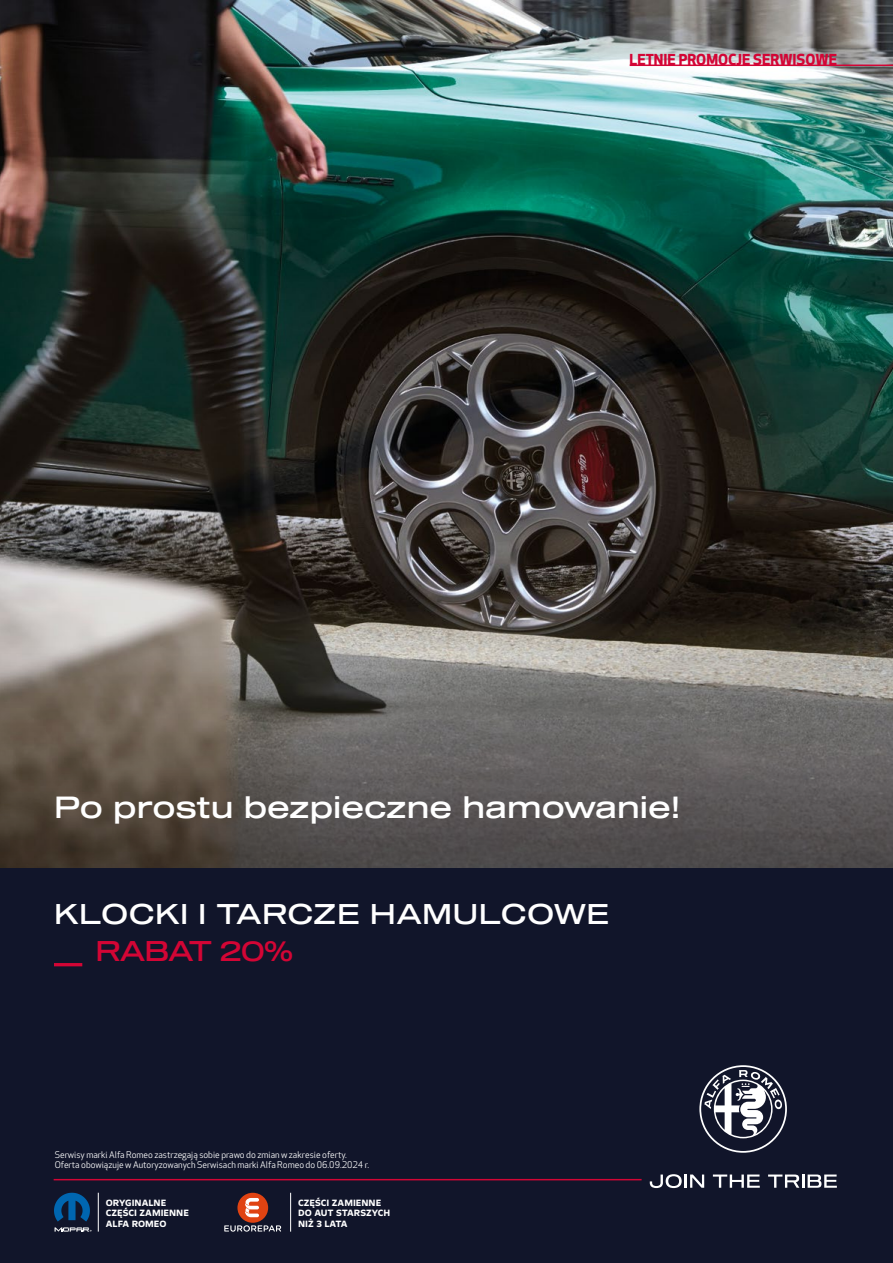
<style>
.page{position:relative;width:893px;height:1263px;background:#fff}
.page>*{position:absolute;margin:0;border:0;box-sizing:border-box;transform-origin:0 0}
.t1{font:30px "Sequel 100 Black 45";color:#fff}
.t2{font:27.9px "Sequel 100 Black 45";letter-spacing:.01em;color:#fff}
.t3{font:27.9px "Sequel 100 Black 45";letter-spacing:-.045em;color:#d30535}
.t4{font:700 14.85px "Apex New";color:#d30535}
.t5{font:700 10.5px/10.5px "Opel Next";color:#fff}
.t6{font:9px/10.8px "Apex New";color:#fff}
</style>
<div class="page">
<img style="left:0;top:0;width:893px;height:563px">
<img style="left:0;top:563px;width:893px;height:306px">
<div style="left:0;top:869px;width:893px;height:394px;background:#11152a"></div>
<hr style="left:54px;top:1179px;width:588px;height:1px;background:#d30535">
<hr style="left:54px;top:963px;width:28px;height:3px;background:#d30535">
<svg style="left:55px;top:1227px;width:37px;height:5px"></svg>
<svg style="left:54px;top:1193px;width:36px;height:28px"></svg>
<hr style="left:98px;top:1193px;width:1px;height:38px;background:#fff">
<hr style="left:290px;top:1193px;width:1px;height:38px;background:#fff">
<svg style="left:224px;top:1193px;width:57px;height:38px"></svg>
<hr style="left:630px;top:65px;width:263px;height:1px;background:#d30535">
<svg style="left:699px;top:1065px;width:88px;height:88px"></svg>
<svg style="left:650px;top:1174px;width:32px;height:14px"></svg>
<hr style="left:684px;top:1174px;width:3px;height:14px;background:#fff">
<svg style="left:690px;top:1174px;width:14px;height:14px"></svg>
<svg style="left:713px;top:1174px;width:47px;height:14px"></svg>
<svg style="left:768px;top:1174px;width:69px;height:14px"></svg>
<h3 class="t4" style="left:630px;top:51px;width:209px">LETNIE PROMOCJE SERWISOWE</h3>
<h1 class="t1" style="left:54px;top:786px;width:628px">Po prostu bezpieczne hamowanie!</h1>
<h2 class="t2" style="left:54px;top:894px;width:557px">KLOCKI I TARCZE HAMULCOWE</h2>
<h2 class="t3" style="left:96px;top:931px;width:200px">RABAT 20%</h2>
<p class="t6" style="left:55px;top:1149px;width:316px">Serwisy marki Alfa Romeo zastrzegają sobie prawo do zmian w zakresie oferty.<br>Oferta obowiązuje w Autoryzowanych Serwisach marki Alfa Romeo do 06.09.2024 r.</p>
<p class="t5" style="left:106px;top:1197px;width:85px">ORYGINALNE<br>CZĘŚCI ZAMIENNE<br>ALFA ROMEO</p>
<p class="t5" style="left:298px;top:1197px;width:94px">CZĘŚCI ZAMIENNE<br>DO AUT STARSZYCH<br>NIŻ 3 LATA</p>
</div>
